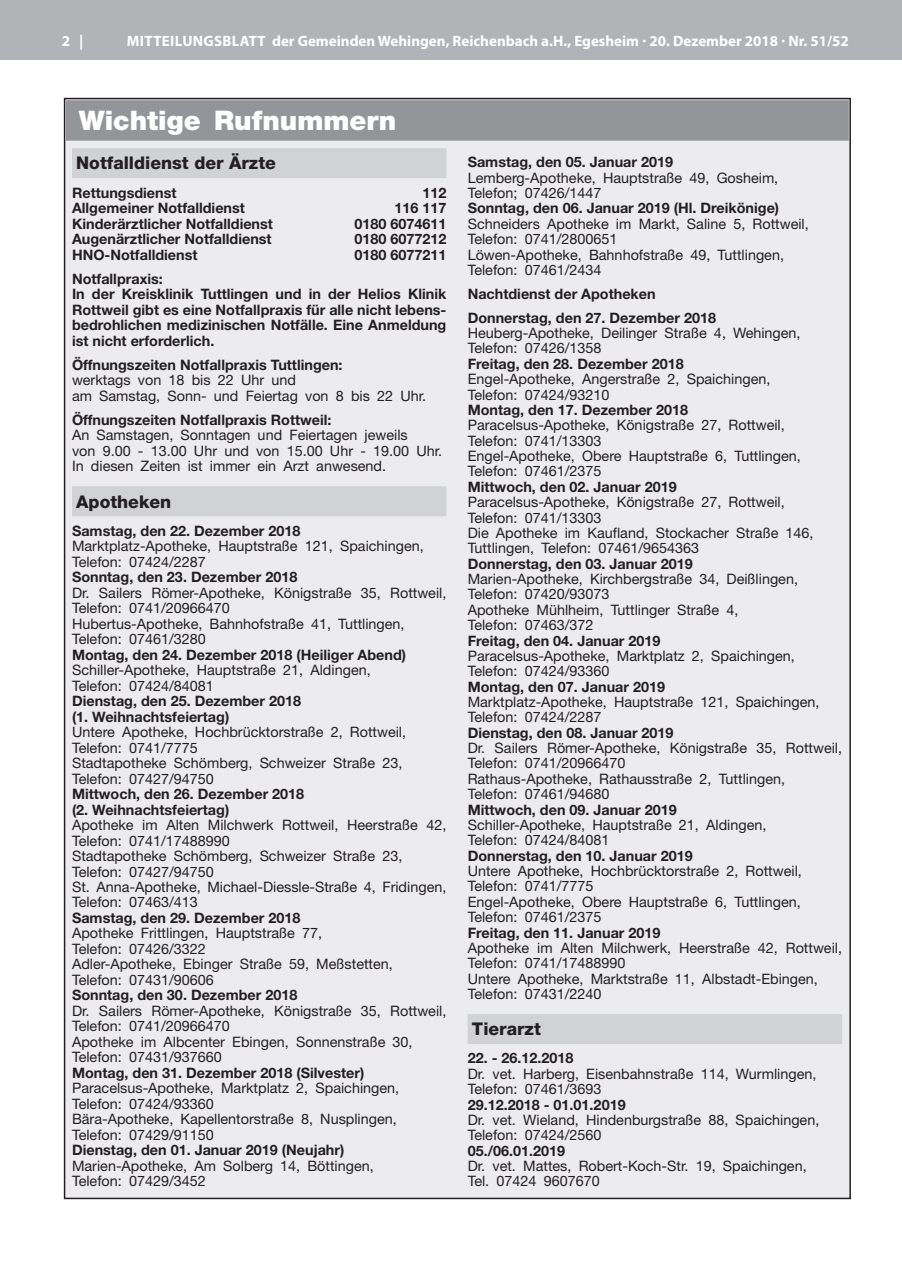
<style>
.page{position:relative;width:902px;height:1280px;background:#fff}
.page>*{position:absolute;margin:0;border:0;box-sizing:border-box;transform-origin:0 0}
.t1{font:900 27px "Helvetica Neue";color:#fff}
.t2{font:800 17.55px "Helvetica Neue";color:#231f20}
.t3{font:700 15px "Myriad Pro";color:#fff}
.t4{font:14.4px/15.3px "Helvetica Neue";color:#231f20}
.t5{font:700 14.4px/15.5px "Helvetica Neue";color:#231f20}
</style>
<div class="page">
<hr style="left:901px;top:0;width:1px;height:60px;background:#b2b3b7">
<div style="left:0;top:0;width:901px;height:60px;background:#b2b3b7"></div>
<div style="left:65px;top:99px;width:785px;height:1099px;background:#ececee"></div>
<div style="left:72px;top:148px;width:374px;height:30px;background:#d1d2d4"></div>
<div style="left:72px;top:486px;width:374px;height:30px;background:#d1d2d4"></div>
<div style="left:467px;top:1014px;width:375px;height:30px;background:#d1d2d4"></div>
<div style="left:66px;top:100px;width:782px;height:41px;background:#939598"></div>
<p class="t3" style="left:62px;top:31px;width:23px">2 |</p>
<p class="t3" style="left:127px;top:31px;width:723px">MITTEILUNGSBLATT der Gemeinden Wehingen, Reichenbach a.H., Egesheim · 20. Dezember 2018 · Nr. 51/52</p>
<h1 class="t1" style="left:79px;top:104px;width:319px">Wichtige Rufnummern</h1>
<p class="t2" style="left:76px;top:153px;width:201px">Notfalldienst der Ärzte</p>
<p class="t5" style="left:72px;top:184px;width:106px">Rettungsdienst</p>
<p class="t5" style="left:422px;top:184px;width:26px">112</p>
<p class="t5" style="left:72px;top:200px;width:174px">Allgemeiner Notfalldienst</p>
<p class="t5" style="left:394px;top:200px;width:54px">116 117</p>
<p class="t5" style="left:72px;top:215px;width:202px">Kinderärztlicher Notfalldienst</p>
<p class="t5" style="left:354px;top:215px;width:94px">0180 6074611</p>
<p class="t5" style="left:72px;top:231px;width:201px">Augenärztlicher Notfalldienst</p>
<p class="t5" style="left:354px;top:231px;width:94px">0180 6077212</p>
<p class="t5" style="left:72px;top:246px;width:127px">HNO-Notfalldienst</p>
<p class="t5" style="left:354px;top:246px;width:94px">0180 6077211</p>
<p class="t5" style="left:72px;top:270px;width:376px">Notfallpraxis:<br>In der Kreisklinik Tuttlingen und in der Helios Klinik Rottweil gibt es eine Notfallpraxis für alle nicht lebens&shy;bedrohlichen medizinischen Notfälle. Eine Anmeldung ist nicht erforderlich.</p>
<p class="t5" style="left:72px;top:356px;width:272px">Öffnungszeiten Notfallpraxis Tuttlingen:</p>
<p class="t4" style="left:72px;top:372px;width:356px">werktags von 18 bis 22 Uhr und<br>am Samstag, Sonn- und Feiertag von 8 bis 22 Uhr.</p>
<p class="t5" style="left:72px;top:411px;width:261px">Öffnungszeiten Notfallpraxis Rottweil:</p>
<p class="t4" style="left:72px;top:427px;width:372px">An Samstagen, Sonntagen und Feiertagen jeweils<br>von 9.00 - 13.00 Uhr und von 15.00 Uhr - 19.00 Uhr.<br>In diesen Zeiten ist immer ein Arzt anwesend.</p>
<p class="t2" style="left:76px;top:491px;width:96px">Apotheken</p>
<p class="t5" style="left:72px;top:523px;width:230px">Samstag, den 22. Dezember 2018</p>
<p class="t4" style="left:72px;top:538px;width:353px">Marktplatz-Apotheke, Hauptstraße 121, Spaichingen,<br>Telefon: 07424/2287</p>
<p class="t5" style="left:72px;top:569px;width:227px">Sonntag, den 23. Dezember 2018</p>
<p class="t4" style="left:72px;top:585px;width:376px">Dr. Sailers Römer-Apotheke, Königstraße 35, Rottweil, Telefon: 0741/20966470<br>Hubertus-Apotheke, Bahnhofstraße 41, Tuttlingen, Telefon: 07461/3280</p>
<p class="t5" style="left:72px;top:646px;width:335px">Montag, den 24. Dezember 2018 (Heiliger Abend)</p>
<p class="t4" style="left:72px;top:662px;width:300px">Schiller-Apotheke, Hauptstraße 21, Aldingen,<br>Telefon: 07424/84081</p>
<p class="t5" style="left:72px;top:693px;width:230px">Dienstag, den 25. Dezember 2018 (1. Weihnachtsfeiertag)</p>
<p class="t4" style="left:72px;top:724px;width:335px">Untere Apotheke, Hochbrücktorstraße 2, Rottweil, Telefon: 0741/7775<br>Stadtapotheke Schömberg, Schweizer Straße 23, Telefon: 07427/94750</p>
<p class="t5" style="left:72px;top:786px;width:234px">Mittwoch, den 26. Dezember 2018 (2. Weihnachtsfeiertag)</p>
<p class="t4" style="left:72px;top:817px;width:376px">Apotheke im Alten Milchwerk Rottweil, Heerstraße 42, Telefon: 0741/17488990<br>Stadtapotheke Schömberg, Schweizer Straße 23, Telefon: 07427/94750<br>St. Anna-Apotheke, Michael-Diessle-Straße 4, Fridingen, Telefon: 07463/413</p>
<p class="t5" style="left:72px;top:910px;width:230px">Samstag, den 29. Dezember 2018</p>
<p class="t4" style="left:72px;top:925px;width:322px">Apotheke Frittlingen, Hauptstraße 77,<br>Telefon: 07426/3322<br>Adler-Apotheke, Ebinger Straße 59, Meßstetten, Telefon: 07431/90606</p>
<p class="t5" style="left:72px;top:987px;width:227px">Sonntag, den 30. Dezember 2018</p>
<p class="t4" style="left:72px;top:1003px;width:376px">Dr. Sailers Römer-Apotheke, Königstraße 35, Rottweil, Telefon: 0741/20966470<br>Apotheke im Albcenter Ebingen, Sonnenstraße 30, Telefon: 07431/937660</p>
<p class="t5" style="left:72px;top:1065px;width:294px">Montag, den 31. Dezember 2018 (Silvester)</p>
<p class="t4" style="left:72px;top:1080px;width:329px">Paracelsus-Apotheke, Marktplatz 2, Spaichingen, Telefon: 07424/93360<br>Bära-Apotheke, Kapellentorstraße 8, Nusplingen, Telefon: 07429/91150</p>
<p class="t5" style="left:72px;top:1142px;width:274px">Dienstag, den 01. Januar 2019 (Neujahr)</p>
<p class="t4" style="left:72px;top:1158px;width:303px">Marien-Apotheke, Am Solberg 14, Böttingen,<br>Telefon: 07429/3452</p>
<p class="t5" style="left:467px;top:154px;width:207px">Samstag, den 05. Januar 2019</p>
<p class="t4" style="left:467px;top:170px;width:312px">Lemberg-Apotheke, Hauptstraße 49, Gosheim,<br>Telefon; 07426/1447</p>
<p class="t5" style="left:467px;top:200px;width:313px">Sonntag, den 06. Januar 2019 (Hl. Dreikönige)</p>
<p class="t4" style="left:467px;top:216px;width:342px">Schneiders Apotheke im Markt, Saline 5, Rottweil, Telefon: 0741/2800651<br>Löwen-Apotheke, Bahnhofstraße 49, Tuttlingen, Telefon: 07461/2434</p>
<p class="t5" style="left:467px;top:281px;width:250px;line-height:23.9px">Nachtdienst der Apotheken<br>Donnerstag, den 27. Dezember 2018</p>
<p class="t4" style="left:467px;top:325px;width:334px">Heuberg-Apotheke, Deilinger Straße 4, Wehingen,<br>Telefon: 07426/1358</p>
<p class="t5" style="left:467px;top:356px;width:217px">Freitag, den 28. Dezember 2018</p>
<p class="t4" style="left:467px;top:371px;width:304px">Engel-Apotheke, Angerstraße 2, Spaichingen,<br>Telefon: 07424/93210</p>
<p class="t5" style="left:467px;top:402px;width:222px">Montag, den 17. Dezember 2018</p>
<p class="t4" style="left:467px;top:417px;width:334px">Paracelsus-Apotheke, Königstraße 27, Rottweil, Telefon: 0741/13303<br>Engel-Apotheke, Obere Hauptstraße 6, Tuttlingen, Telefon: 07461/2375</p>
<p class="t5" style="left:467px;top:479px;width:210px">Mittwoch, den 02. Januar 2019</p>
<p class="t4" style="left:467px;top:494px;width:347px">Paracelsus-Apotheke, Königstraße 27, Rottweil, Telefon: 0741/13303<br>Die Apotheke im Kaufland, Stockacher Straße 146, Tuttlingen, Telefon: 07461/9654363</p>
<p class="t5" style="left:467px;top:555px;width:227px">Donnerstag, den 03. Januar 2019</p>
<p class="t4" style="left:467px;top:571px;width:332px">Marien-Apotheke, Kirchbergstraße 34, Deißlingen, Telefon: 07420/93073<br>Apotheke Mühlheim, Tuttlinger Straße 4,<br>Telefon: 07463/372</p>
<p class="t5" style="left:467px;top:632px;width:194px">Freitag, den 04. Januar 2019</p>
<p class="t4" style="left:467px;top:648px;width:329px">Paracelsus-Apotheke, Marktplatz 2, Spaichingen,<br>Telefon: 07424/93360</p>
<p class="t5" style="left:467px;top:678px;width:199px">Montag, den 07. Januar 2019</p>
<p class="t4" style="left:467px;top:694px;width:353px">Marktplatz-Apotheke, Hauptstraße 121, Spaichingen,<br>Telefon: 07424/2287</p>
<p class="t5" style="left:467px;top:724px;width:207px">Dienstag, den 08. Januar 2019</p>
<p class="t4" style="left:467px;top:740px;width:376px">Dr. Sailers Römer-Apotheke, Königstraße 35, Rottweil, Telefon: 0741/20966470<br>Rathaus-Apotheke, Rathausstraße 2, Tuttlingen,<br>Telefon: 07461/94680</p>
<p class="t5" style="left:467px;top:801px;width:210px">Mittwoch, den 09. Januar 2019</p>
<p class="t4" style="left:467px;top:817px;width:300px">Schiller-Apotheke, Hauptstraße 21, Aldingen,<br>Telefon: 07424/84081</p>
<p class="t5" style="left:467px;top:847px;width:227px">Donnerstag, den 10. Januar 2019</p>
<p class="t4" style="left:467px;top:863px;width:335px">Untere Apotheke, Hochbrücktorstraße 2, Rottweil, Telefon: 0741/7775<br>Engel-Apotheke, Obere Hauptstraße 6, Tuttlingen, Telefon: 07461/2375</p>
<p class="t5" style="left:467px;top:924px;width:194px">Freitag, den 11. Januar 2019</p>
<p class="t4" style="left:467px;top:940px;width:376px">Apotheke im Alten Milchwerk, Heerstraße 42, Rottweil, Telefon: 0741/17488990<br>Untere Apotheke, Marktstraße 11, Albstadt-Ebingen, Telefon: 07431/2240</p>
<p class="t2" style="left:472px;top:1019px;width:70px">Tierarzt</p>
<p class="t5" style="left:467px;top:1050px;width:107px">22. - 26.12.2018</p>
<p class="t4" style="left:467px;top:1066px;width:350px">Dr. vet. Harberg, Eisenbahnstraße 114, Wurmlingen,<br>Telefon: 07461/3693</p>
<p class="t5" style="left:467px;top:1096px;width:159px">29.12.2018 - 01.01.2019</p>
<p class="t4" style="left:467px;top:1112px;width:353px">Dr. vet. Wieland, Hindenburgstraße 88, Spaichingen,<br>Telefon: 07424/2560</p>
<p class="t5" style="left:467px;top:1142px;width:99px">05./06.01.2019</p>
<p class="t4" style="left:467px;top:1158px;width:340px">Dr. vet. Mattes, Robert-Koch-Str. 19, Spaichingen,<br>Tel. 07424 9607670</p>
</div>
